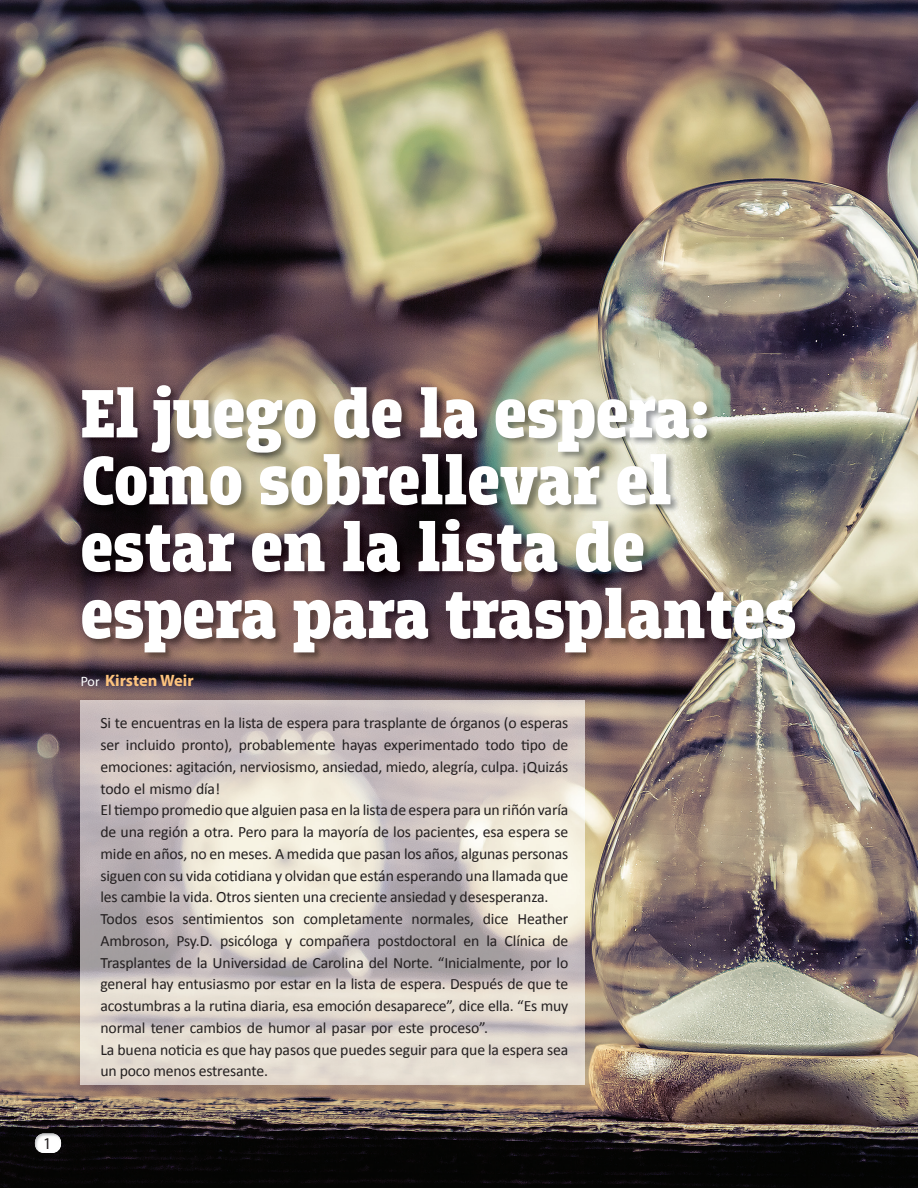
<style>
.page{position:relative;width:918px;height:1188px;background:#fff}
.page>*{position:absolute;margin:0;border:0;box-sizing:border-box;transform-origin:0 0}
.t1{font:900 71.7px/66.9px "Breakers Slab";color:#fff}
.t2{font:700 16.5px "Myriad Pro";color:#fdc37d}
.t3{font:16.5px "Myriad Pro";color:#231f20}
.t4{font:15.75px/21.8px "Calibri";letter-spacing:-.01em;color:#231f20}
.s1{font-weight:400;font-size:13.5px;color:#fff}
</style>
<div class="page">
<img style="left:0;top:0;width:918px;height:1188px">
<img style="left:82px;top:385px;width:723px;height:277px">
<img style="left:81px;top:701px;width:504px;height:383px">
<img style="left:35px;top:1134px;width:26px;height:19px">
<p class="t3" style="left:43px;top:1133px;width:10px">1</p>
<h1 class="t1" style="left:81px;top:385px;width:717px">El juego de la espera:<br>Como sobrellevar el estar en la lista de espera para trasplantes</h1>
<p class="t2" style="left:81px;top:670px;width:114px"><span class="s1">Por</span> Kirsten Weir</p>
<p class="t4" style="left:101px;top:711px;width:469px">Si te encuentras en la lista de espera para trasplante de órganos (o esperas ser incluido pronto), probablemente hayas experimentado todo tipo de emociones: agitación, nerviosismo, ansiedad, miedo, alegría, culpa. ¡Quizás todo el mismo día!<br>El tiempo promedio que alguien pasa en la lista de espera para un riñón varía de una región a otra. Pero para la mayoría de los pacientes, esa espera se mide en años, no en meses. A medida que pasan los años, algunas personas siguen con su vida cotidiana y olvidan que están esperando una llamada que les cambie la vida. Otros sienten una creciente ansiedad y desesperanza.<br>Todos esos sentimientos son completamente normales, dice Heather Ambroson, Psy.D. psicóloga y compañera postdoctoral en la Clínica de Trasplantes de la Universidad de Carolina del Norte. “Inicialmente, por lo general hay entusiasmo por estar en la lista de espera. Después de que te acostumbras a la rutina diaria, esa emoción desaparece”, dice ella. “Es muy normal tener cambios de humor al pasar por este proceso”.<br>La buena noticia es que hay pasos que puedes seguir para que la espera sea un poco menos estresante.</p>
</div>
